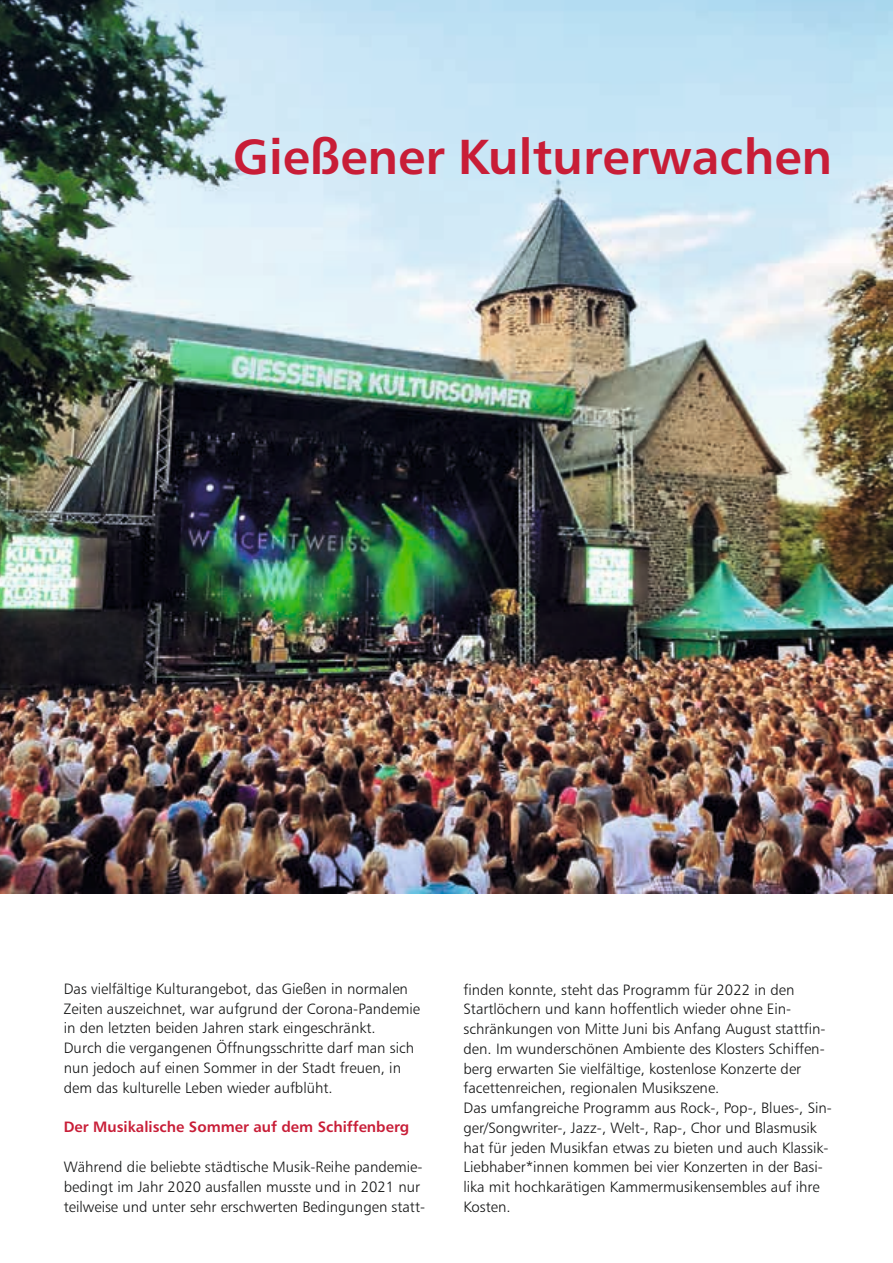
<style>
.page{position:relative;width:893px;height:1263px;background:#fff}
.page>*{position:absolute;margin:0;border:0;box-sizing:border-box;transform-origin:0 0}
.t1{font:49.35px "Humanist 777 BT Bold B";color:#c81d37}
.t2{font:15px/19.8px "Humanist 777 BT Light B";color:#151616}
.t3{font:15px "Humanist 777 BT Bold B";color:#c81d37}
</style>
<div class="page">
<img style="left:0;top:0;width:893px;height:893px">
<h1 class="t1" style="left:233px;top:136px;width:601px">Gießener Kulturerwachen</h1>
<p class="t2" style="left:64px;top:980px;width:358px">Das vielfältige Kulturangebot, das Gießen in normalen Zeiten auszeichnet, war aufgrund der Corona-Pandemie in den letzten beiden Jahren stark eingeschränkt.<br>Durch die vergangenen Öffnungsschritte darf man sich nun jedoch auf einen Sommer in der Stadt freuen, in dem das kulturelle Leben wieder aufblüht.</p>
<p class="t3" style="left:64px;top:1121px;width:347px">Der Musikalische Sommer auf dem Schiffenberg</p>
<p class="t2" style="left:64px;top:1158px;width:363px">Während die beliebte städtische Musik-Reihe pandemie&shy;bedingt im Jahr 2020 ausfallen musste und in 2021 nur teilweise und unter sehr erschwerten Bedingungen statt-</p>
<p class="t2" style="left:463px;top:981px;width:370px">finden konnte, steht das Programm für 2022 in den Startlöchern und kann hoffentlich wieder ohne Ein&shy;schränkungen von Mitte Juni bis Anfang August stattfin&shy;den. Im wunderschönen Ambiente des Klosters Schiffen&shy;berg erwarten Sie vielfältige, kostenlose Konzerte der facettenreichen, regionalen Musikszene.<br>Das umfangreiche Programm aus Rock-, Pop-, Blues-, Sin&shy;ger/Songwriter-, Jazz-, Welt-, Rap-, Chor und Blasmusik hat für jeden Musikfan etwas zu bieten und auch Klassik-Liebhaber*innen kommen bei vier Konzerten in der Basi&shy;lika mit hochkarätigen Kammermusikensembles auf ihre Kosten.</p>
</div>
